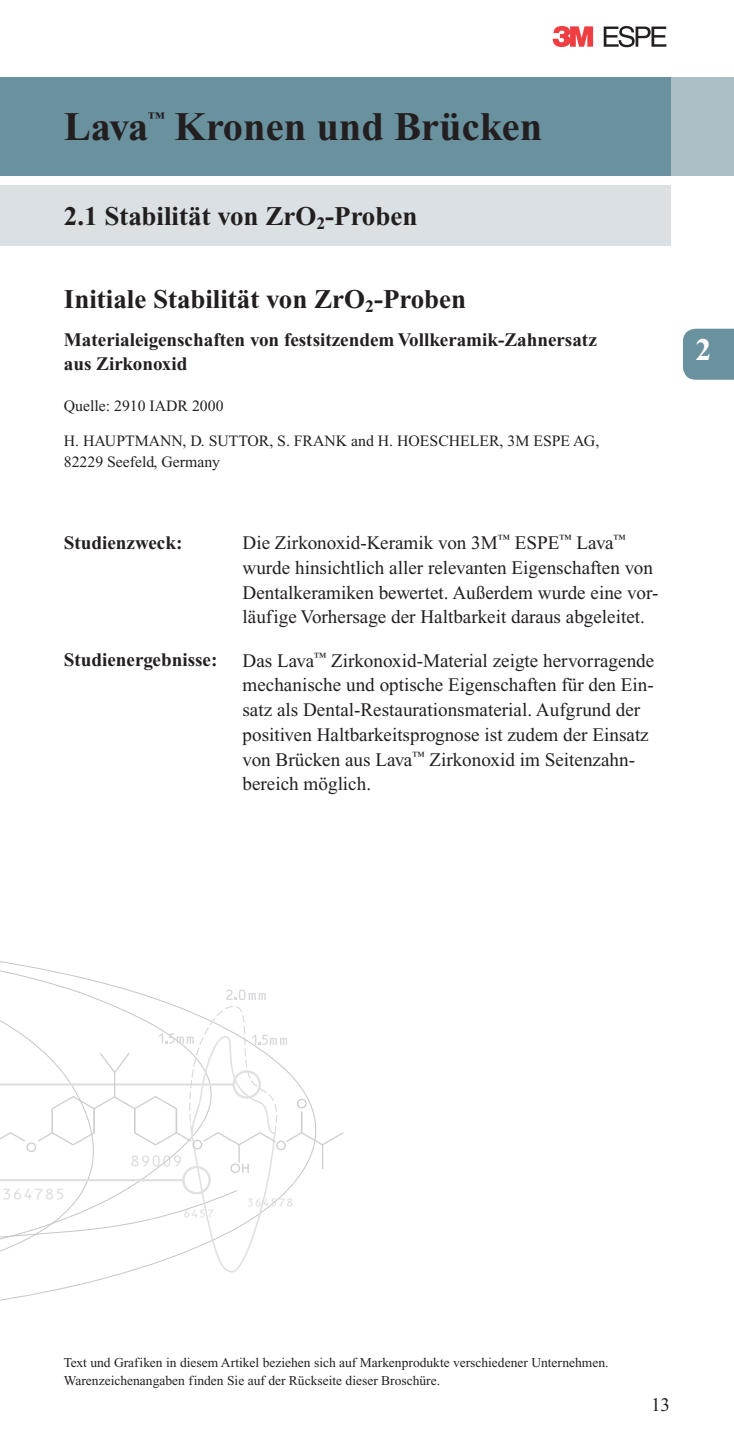
<style>
.page{position:relative;width:734px;height:1436px;background:#fff}
.page>*{position:absolute;margin:0;border:0;box-sizing:border-box;transform-origin:0 0}
.t1{font:700 40.5px "Times New Roman";color:#231f20}
.t2{font:700 31.5px "Times New Roman";color:#fff}
.t3{font:700 27px "Times New Roman";color:#231f20}
.t4{font:19.12px/24.8px "Times New Roman";color:#231f20}
.t5{font:700 19.12px/24.8px "Times New Roman";color:#231f20}
.t6{font:700 15.97px "Times New Roman";color:#231f20}
.t7{font:15.75px/20.2px "Times New Roman";color:#231f20}
.t8{font:13.5px/18px "Times New Roman";color:#231f20}
</style>
<div class="page">
<svg style="left:552px;top:26px;width:41px;height:21px"></svg>
<svg style="left:603px;top:26px;width:63px;height:21px"></svg>
<div style="left:670px;top:77px;width:63px;height:98px;background:#acbec6"></div>
<div style="left:0;top:77px;width:670px;height:98px;background:#6a919e"></div>
<div style="left:0;top:185px;width:670px;height:61px;background:#dae0e3"></div>
<div style="left:683px;top:328px;width:50px;height:51px;background:#6a919e"></div>
<svg style="left:0;top:961px;width:233px;height:340px"></svg>
<svg style="left:0;top:989px;width:344px;height:283px"></svg>
<h1 class="t1" style="left:64px;top:112px;width:86px">Lava</h1>
<p class="t6" style="left:148px;top:112px;width:18px">™</p>
<h1 class="t1" style="left:175px;top:112px;width:369px">Kronen und Brücken</h1>
<h3 class="t3" style="left:64px;top:207px;width:355px">2.1 Stabilität von ZrO<sub>2</sub>-Proben</h3>
<h3 class="t3" style="left:64px;top:290px;width:404px">Initiale Stabilität von ZrO<sub>2</sub>-Proben</h3>
<p class="t5" style="left:64px;top:329px;width:534px">Materialeigenschaften von festsitzendem Vollkeramik-Zahnersatz aus Zirkonoxid</p>
<p class="t7" style="left:64px;top:397px;width:161px">Quelle: 2910 IADR 2000</p>
<p class="t7" style="left:64px;top:432px;width:537px">H. HAUPTMANN, D. SUTTOR, S. FRANK and H. HOESCHELER, 3M ESPE AG,<br>82229 Seefeld, Germany</p>
<p class="t5" style="left:64px;top:532px;width:120px">Studienzweck:</p>
<p class="t4" style="left:242px;top:532px;width:417px">Die Zirkonoxid-Keramik von 3M<sup>™</sup> ESPE<sup>™</sup> Lava<sup>™ </sup>wurde hinsichtlich aller relevanten Eigenschaften von Dentalkeramiken bewertet. Außerdem wurde eine vor&shy;läufige Vorhersage der Haltbarkeit daraus abgeleitet.</p>
<p class="t5" style="left:64px;top:649px;width:155px">Studienergebnisse:</p>
<p class="t4" style="left:242px;top:649px;width:413px">Das Lava<sup>™</sup> Zirkonoxid-Material zeigte hervorragende mechanische und optische Eigenschaften für den Ein&shy;satz als Dental-Restaurationsmaterial. Aufgrund der positiven Haltbarkeitsprognose ist zudem der Einsatz von Brücken aus Lava<sup>™</sup> Zirkonoxid im Seitenzahn&shy;bereich möglich.</p>
<h2 class="t2" style="left:695px;top:338px;width:17px">2</h2>
<p class="t8" style="left:64px;top:1354px;width:546px">Text und Grafiken in diesem Artikel beziehen sich auf Markenprodukte verschiedener Unternehmen.<br>Warenzeichenangaben finden Sie auf der Rückseite dieser Broschüre.</p>
<p class="t4" style="left:651px;top:1393px;width:21px">13</p>
</div>
